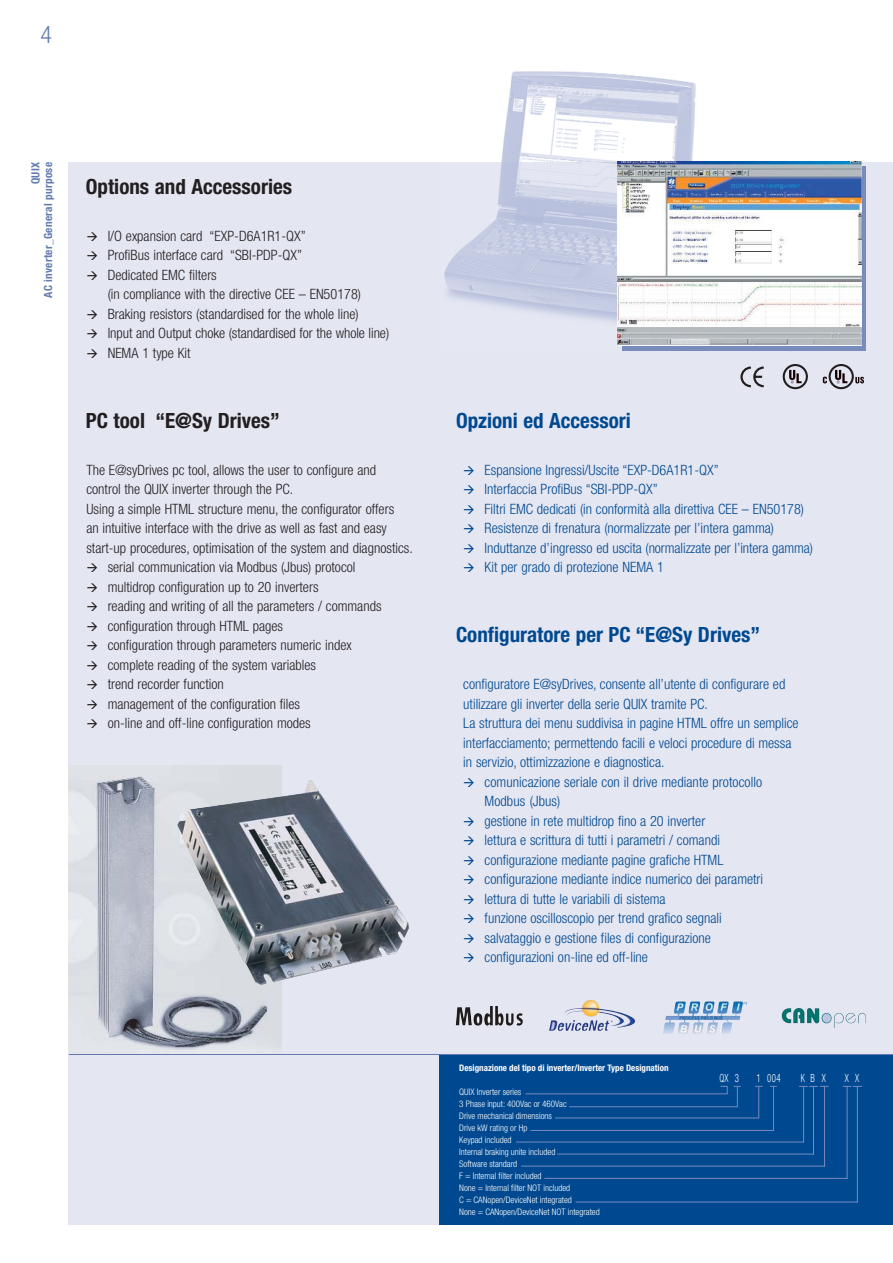
<style>
.page{position:relative;width:893px;height:1263px;background:#fff}
.page>*{position:absolute;margin:0;border:0;box-sizing:border-box;transform-origin:0 0}
.t1{font:300 condensed 24px "Helvetica Neue";color:#637bb2}
.t2{font:700 condensed 21px "Helvetica Neue";color:#004990}
.t3{font:700 condensed 21px "Helvetica Neue";color:#231f20}
.t4{font:300 condensed 14.25px/19.5px "Helvetica Neue";color:#004990}
.t5{font:300 condensed 14.25px/19.5px "Helvetica Neue";color:#231f20}
.t6{font:700 condensed 11.25px/12.8px "Helvetica Neue";letter-spacing:.025em;color:#637bb2;text-align:right}
.t7{font:300 condensed 11.25px "Helvetica Neue";letter-spacing:.05em;color:#fff;scale:.78 1}
.t8{font:300 condensed 9px/12px "Helvetica Neue";color:#fff}
.t9{font:700 condensed 9px "Helvetica Neue";color:#fff}
</style>
<div class="page">
<div style="left:69px;top:162px;width:823px;height:1063px;background:#e4e6f2"></div>
<img style="left:444px;top:162px;width:303px;height:189px">
<svg style="left:501px;top:71px;width:335px;height:91px"></svg>
<div style="left:622px;top:166px;width:243px;height:184px;background:#778bbc"></div>
<img style="left:618px;top:162px;width:243px;height:184px">
<div style="left:439px;top:1054px;width:453px;height:171px;background:#004990"></div>
<hr style="left:525px;top:1093px;width:202px;height:1px;background:#778bbc">
<svg style="left:720px;top:1086px;width:7px;height:8px"></svg>
<svg style="left:733px;top:1086px;width:7px;height:20px"></svg>
<hr style="left:569px;top:1106px;width:169px;height:1px;background:#778bbc">
<hr style="left:758px;top:1086px;width:1px;height:32px;background:#778bbc">
<hr style="left:803px;top:1086px;width:1px;height:57px;background:#778bbc">
<svg style="left:799px;top:1086px;width:29px;height:1px"></svg>
<hr style="left:824px;top:1086px;width:1px;height:81px;background:#778bbc">
<hr style="left:557px;top:1154px;width:256px;height:1px;background:#778bbc">
<hr style="left:521px;top:1166px;width:304px;height:1px;background:#778bbc">
<hr style="left:544px;top:1178px;width:303px;height:1px;background:#778bbc">
<hr style="left:575px;top:1202px;width:282px;height:1px;background:#778bbc">
<hr style="left:555px;top:1117px;width:204px;height:1px;background:#778bbc">
<hr style="left:773px;top:1086px;width:1px;height:45px;background:#778bbc">
<hr style="left:530px;top:1130px;width:243px;height:1px;background:#778bbc">
<hr style="left:516px;top:1142px;width:288px;height:1px;background:#778bbc">
<hr style="left:813px;top:1086px;width:1px;height:69px;background:#778bbc">
<hr style="left:846px;top:1086px;width:1px;height:93px;background:#778bbc">
<svg style="left:842px;top:1086px;width:19px;height:1px"></svg>
<hr style="left:856px;top:1086px;width:1px;height:116px;background:#778bbc">
<svg style="left:740px;top:366px;width:24px;height:22px"></svg>
<div style="left:782px;top:364px;width:25px;height:25px;border:2px solid #231f20;border-radius:50%"></div>
<svg style="left:789px;top:370px;width:12px;height:13px"></svg>
<div style="left:828px;top:364px;width:25px;height:25px;border:2px solid #231f20;border-radius:50%"></div>
<svg style="left:835px;top:370px;width:12px;height:13px"></svg>
<svg style="left:822px;top:377px;width:4px;height:6px"></svg>
<svg style="left:855px;top:377px;width:9px;height:6px"></svg>
<img style="left:69px;top:765px;width:212px;height:285px">
<img style="left:177px;top:780px;width:232px;height:205px">
<hr style="left:69px;top:1054px;width:823px;height:1px;background:#637bb2">
<img style="left:663px;top:1001px;width:84px;height:33px">
<img style="left:781px;top:1008px;width:85px;height:20px">
<img style="left:549px;top:1000px;width:86px;height:31px">
<img style="left:455px;top:1006px;width:68px;height:20px">
<h1 class="t1" style="left:40px;top:26px;width:13px">4</h1>
<p class="t6" style="left:30px;top:298px;width:137px;rotate:-90deg">QUIX<br>AC inverter_General purpose</p>
<h2 class="t3" style="left:86px;top:179px;width:208px">Options and Accessories</h2>
<p class="t5" style="left:108px;top:227px;width:283px">I/O expansion card “EXP-D6A1R1-QX”<br>ProfiBus interface card “SBI-PDP-QX”<br>Dedicated EMC filters<br>(in compliance with the directive CEE – EN50178)<br>Braking resistors (standardised for the whole line)<br>Input and Output choke (standardised for the whole line)<br>NEMA 1 type Kit</p>
<h2 class="t3" style="left:86px;top:413px;width:195px">PC tool “E@Sy Drives”</h2>
<p class="t5" style="left:86px;top:461px;width:291px">The E@syDrives pc tool, allows the user to configure and</p>
<p class="t5" style="left:86px;top:481px;width:208px">control the QUIX inverter through the PC.</p>
<p class="t5" style="left:86px;top:500px;width:309px">Using a simple HTML structure menu, the configurator offers</p>
<p class="t5" style="left:86px;top:520px;width:302px">an intuitive interface with the drive as well as fast and easy</p>
<p class="t5" style="left:86px;top:539px;width:328px">start-up procedures, optimisation of the system and diagnostics.</p>
<p class="t5" style="left:108px;top:559px;width:249px">serial communication via Modbus (Jbus) protocol</p>
<p class="t5" style="left:108px;top:578px;width:212px">multidrop configuration up to 20 inverters</p>
<p class="t5" style="left:108px;top:598px;width:275px">reading and writing of all the parameters / commands</p>
<p class="t5" style="left:108px;top:617px;width:177px">configuration through HTML pages</p>
<p class="t5" style="left:108px;top:637px;width:245px">configuration through parameters numeric index</p>
<p class="t5" style="left:108px;top:656px;width:210px">complete reading of the system variables</p>
<p class="t5" style="left:108px;top:676px;width:118px">trend recorder function</p>
<p class="t5" style="left:108px;top:695px;width:194px">management of the configuration files</p>
<p class="t5" style="left:108px;top:715px;width:205px">on-line and off-line configuration modes</p>
<h2 class="t2" style="left:456px;top:413px;width:176px">Opzioni ed Accessori</h2>
<p class="t4" style="left:484px;top:461px;width:330px">Espansione Ingressi/Uscite “EXP-D6A1R1-QX”<br>Interfaccia ProfiBus “SBI-PDP-QX”<br>Filtri EMC dedicati (in conformità alla direttiva CEE – EN50178)<br>Resistenze di frenatura (normalizzate per l’intera gamma)<br>Induttanze d’ingresso ed uscita (normalizzate per l’intera gamma)<br>Kit per grado di protezione NEMA 1</p>
<h2 class="t2" style="left:456px;top:627px;width:305px">Configuratore per PC “E@Sy Drives”</h2>
<p class="t4" style="left:463px;top:676px;width:323px">configuratore E@syDrives, consente all’utente di configurare ed</p>
<p class="t4" style="left:463px;top:695px;width:246px">utilizzare gli inverter della serie QUIX tramite PC.</p>
<p class="t4" style="left:463px;top:715px;width:337px">La struttura dei menu suddivisa in pagine HTML offre un semplice</p>
<p class="t4" style="left:463px;top:734px;width:329px">interfacciamento; permettendo facili e veloci procedure di messa</p>
<p class="t4" style="left:463px;top:754px;width:203px">in servizio, ottimizzazione e diagnostica.</p>
<p class="t4" style="left:484px;top:773px;width:279px">comunicazione seriale con il drive mediante protocollo</p>
<p class="t4" style="left:484px;top:793px;width:77px">Modbus (Jbus)</p>
<p class="t4" style="left:484px;top:812px;width:222px">gestione in rete multidrop fino a 20 inverter</p>
<p class="t4" style="left:484px;top:832px;width:237px">lettura e scrittura di tutti i parametri / comandi</p>
<p class="t4" style="left:484px;top:851px;width:240px">configurazione mediante pagine grafiche HTML</p>
<p class="t4" style="left:484px;top:871px;width:280px">configurazione mediante indice numerico dei parametri</p>
<p class="t4" style="left:484px;top:890px;width:183px">lettura di tutte le variabili di sistema</p>
<p class="t4" style="left:484px;top:910px;width:239px">funzione oscilloscopio per trend grafico segnali</p>
<p class="t4" style="left:484px;top:929px;width:228px">salvataggio e gestione files di configurazione</p>
<p class="t4" style="left:484px;top:949px;width:165px">configurazioni on-line ed off-line</p>
<p class="t9" style="left:459px;top:1064px;width:211px">Designazione del tipo di inverter/Inverter Type Designation</p>
<p class="t8" style="left:459px;top:1086px;width:142px">QUIX Inverter series<br>3 Phase input: 400Vac or 460Vac<br>Drive mechanical dimensions<br>Drive kW rating or Hp<br>Keypad included<br>Internal braking unite included<br>Software standard<br>F = Internal filter included<br>None = Internal filter NOT included<br>C = CANopen/DeviceNet integrated<br>None = CANopen/DeviceNet NOT integrated</p>
<p class="t7" style="left:719px;top:1074px;width:27px">QX 3</p>
<p class="t7" style="left:756px;top:1074px;width:32px">1 004</p>
<p class="t7" style="left:800px;top:1074px;width:34px">KBX</p>
<p class="t7" style="left:844px;top:1074px;width:20px">X X</p>
</div>
